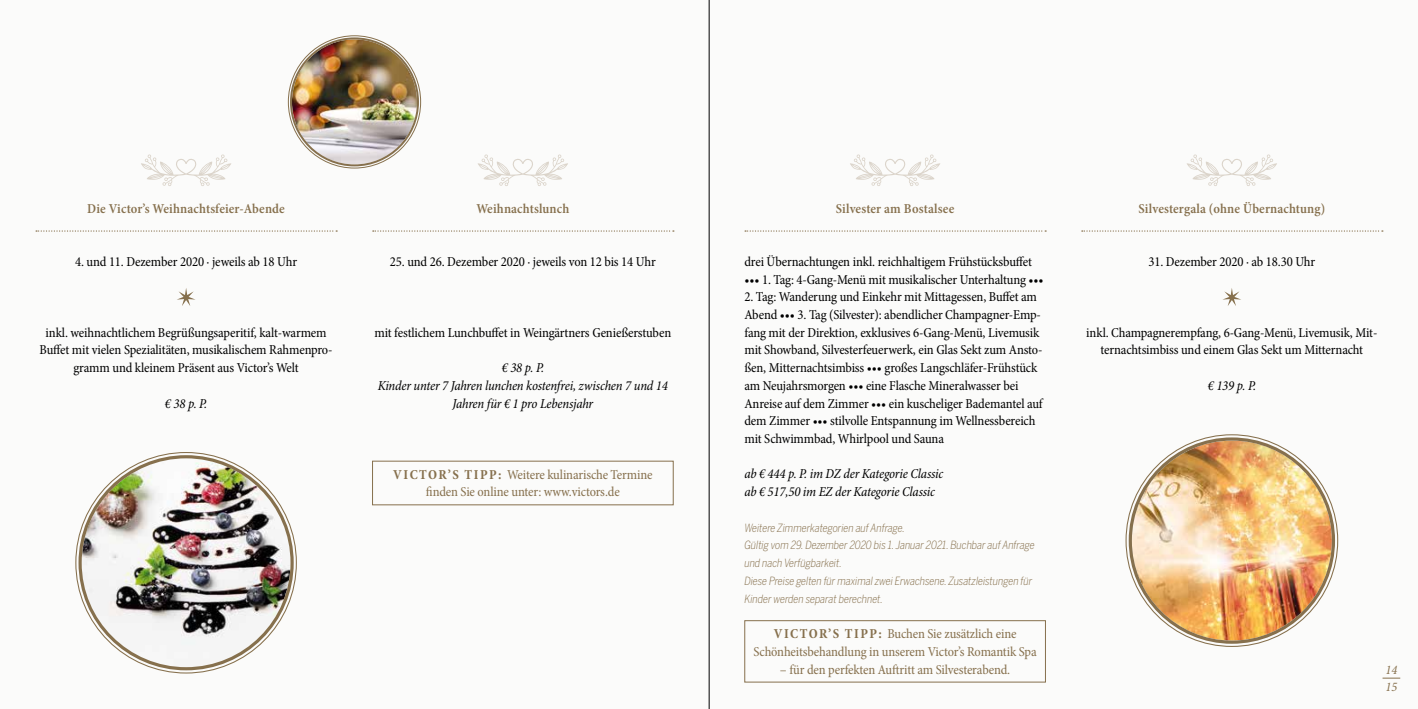
<style>
.page{position:relative;width:1418px;height:709px;background:#fff}
.page>*{position:absolute;margin:0;border:0;box-sizing:border-box;transform-origin:0 0}
.t1{font:condensed 13.75px/17.8px "Minion Pro";letter-spacing:-.01em;color:#000;text-align:center}
.t2{font:condensed 13.75px/17.8px "Minion Pro";letter-spacing:-.01em;color:#86704d;text-align:center}
.t3{font:italic condensed 13.75px/17.8px "Minion Pro";letter-spacing:-.015em;color:#000;text-align:center}
.t4{font:600 condensed 13.75px "Minion Pro";letter-spacing:.01em;color:#86704d}
.t5{font:italic condensed 13.12px/17.8px "Minion Pro";color:#86704d}
.t6{font:italic 300 11.25px/17.8px "Benton Sans Cond";letter-spacing:-.01em;color:#86704d}
.s1{font-weight:700}
</style>
<div class="page">
<div style="left:0;top:0;width:1417px;height:709px;background:#fbfbfa"></div>
<svg style="left:373px;top:230px;width:301px;height:2px"></svg>
<svg style="left:745px;top:230px;width:301px;height:2px"></svg>
<div style="left:744px;top:620px;width:301px;height:62px;border:1px solid #86704d"></div>
<svg style="left:36px;top:230px;width:301px;height:2px"></svg>
<svg style="left:1081px;top:230px;width:301px;height:2px"></svg>
<svg style="left:1223px;top:288px;width:18px;height:18px"></svg>
<div style="left:372px;top:461px;width:301px;height:44px;border:1px solid #86704d"></div>
<img style="left:292px;top:39px;width:125px;height:125px;border-radius:62px">
<svg style="left:177px;top:288px;width:18px;height:18px"></svg>
<img style="left:1131px;top:440px;width:200px;height:200px;border-radius:100px">
<svg style="left:141px;top:154px;width:90px;height:32px"></svg>
<svg style="left:478px;top:154px;width:90px;height:32px"></svg>
<svg style="left:850px;top:154px;width:90px;height:32px"></svg>
<svg style="left:1187px;top:154px;width:90px;height:32px"></svg>
<img style="left:82px;top:458px;width:208px;height:209px;border-radius:104px">
<hr style="left:709px;top:0;width:1px;height:709px;background:#000">
<svg style="left:1382px;top:678px;width:18px;height:1px"></svg>
<p class="t4" style="left:87px;top:199px;width:199px">Die Victor’s Weihnachtsfeier-Abende</p>
<p class="t4" style="left:476px;top:199px;width:94px">Weihnachtslunch</p>
<p class="t4" style="left:835px;top:199px;width:120px">Silvester am Bostalsee</p>
<p class="t4" style="left:1138px;top:199px;width:188px">Silvestergala (ohne Übernachtung)</p>
<p class="t1" style="left:75px;top:253px;width:223px">4. und 11. Dezember 2020 · jeweils ab 18 Uhr</p>
<p class="t1" style="left:40px;top:324px;width:294px">inkl. weihnachtlichem Begrüßungsaperitif, kalt-warmem<br>Buffet mit vielen Spezialitäten, musikalischem Rahmenpro&shy;gramm und kleinem Präsent aus Victor’s Welt</p>
<p class="t3" style="left:165px;top:394px;width:44px">€ 38 p. P.</p>
<p class="t1" style="left:390px;top:253px;width:267px">25. und 26. Dezember 2020 · jeweils von 12 bis 14 Uhr</p>
<p class="t1" style="left:374px;top:324px;width:298px">mit festlichem Lunchbuffet in Weingärtners Genießerstuben</p>
<p class="t3" style="left:378px;top:359px;width:291px">€ 38 p. P.<br>Kinder unter 7 Jahren lunchen kostenfrei, zwischen 7 und 14<br>Jahren für € 1 pro Lebensjahr</p>
<p class="t2" style="left:393px;top:465px;width:261px"><span class="s1">VICTOR’S TIPP:</span> Weitere kulinarische Termine finden Sie online unter: www.victors.de</p>
<p class="t1" style="left:744px;top:253px;width:289px">drei Übernachtungen inkl. reichhaltigem Frühstücksbuffet</p>
<p class="t1" style="left:744px;top:270px;width:301px">••• 1. Tag: 4-Gang-Menü mit musikalischer Unterhaltung •••</p>
<p class="t1" style="left:744px;top:288px;width:300px;text-align:left">2. Tag: Wanderung und Einkehr mit Mittagessen, Buffet am Abend ••• 3. Tag (Silvester): abendlicher Champagner-Emp&shy;fang mit der Direktion, exklusives 6-Gang-Menü, Livemusik mit Showband, Silvesterfeuerwerk, ein Glas Sekt zum Ansto&shy;ßen, Mitternachtsimbiss ••• großes Langschläfer-Frühstück am Neujahrsmorgen ••• eine Flasche Mineralwasser bei Anreise auf dem Zimmer ••• ein kuscheliger Bademantel auf dem Zimmer ••• stilvolle Entspannung im Wellnessbereich mit Schwimmbad, Whirlpool und Sauna</p>
<p class="t3" style="left:744px;top:465px;width:200px;text-align:left">ab € 444 p. P. im DZ der Kategorie Classic ab € 517,50 im EZ der Kategorie Classic</p>
<p class="t6" style="left:744px;top:518px;width:292px">Weitere Zimmerkategorien auf Anfrage.<br>Gültig vom 29. Dezember 2020 bis 1. Januar 2021. Buchbar auf Anfrage und nach Verfügbarkeit.<br>Diese Preise gelten für maximal zwei Erwachsene. Zusatzleistungen für Kinder werden separat berechnet.</p>
<p class="t2" style="left:753px;top:625px;width:285px"><span class="s1">VICTOR’S TIPP:</span> Buchen Sie zusätzlich eine<br>Schönheitsbehandlung in unserem Victor’s Romantik Spa</p>
<p class="t2" style="left:780px;top:660px;width:232px">– für den perfekten Auftritt am Silvesterabend.</p>
<p class="t1" style="left:1148px;top:253px;width:168px">31. Dezember 2020 · ab 18.30 Uhr</p>
<p class="t1" style="left:1086px;top:324px;width:293px">inkl. Champagnerempfang, 6-Gang-Menü, Livemusik, Mit&shy;ternachtsimbiss und einem Glas Sekt um Mitternacht</p>
<p class="t3" style="left:1207px;top:377px;width:50px">€ 139 p. P.</p>
<p class="t5" style="left:1385px;top:660px;width:13px">14<br>15</p>
</div>
